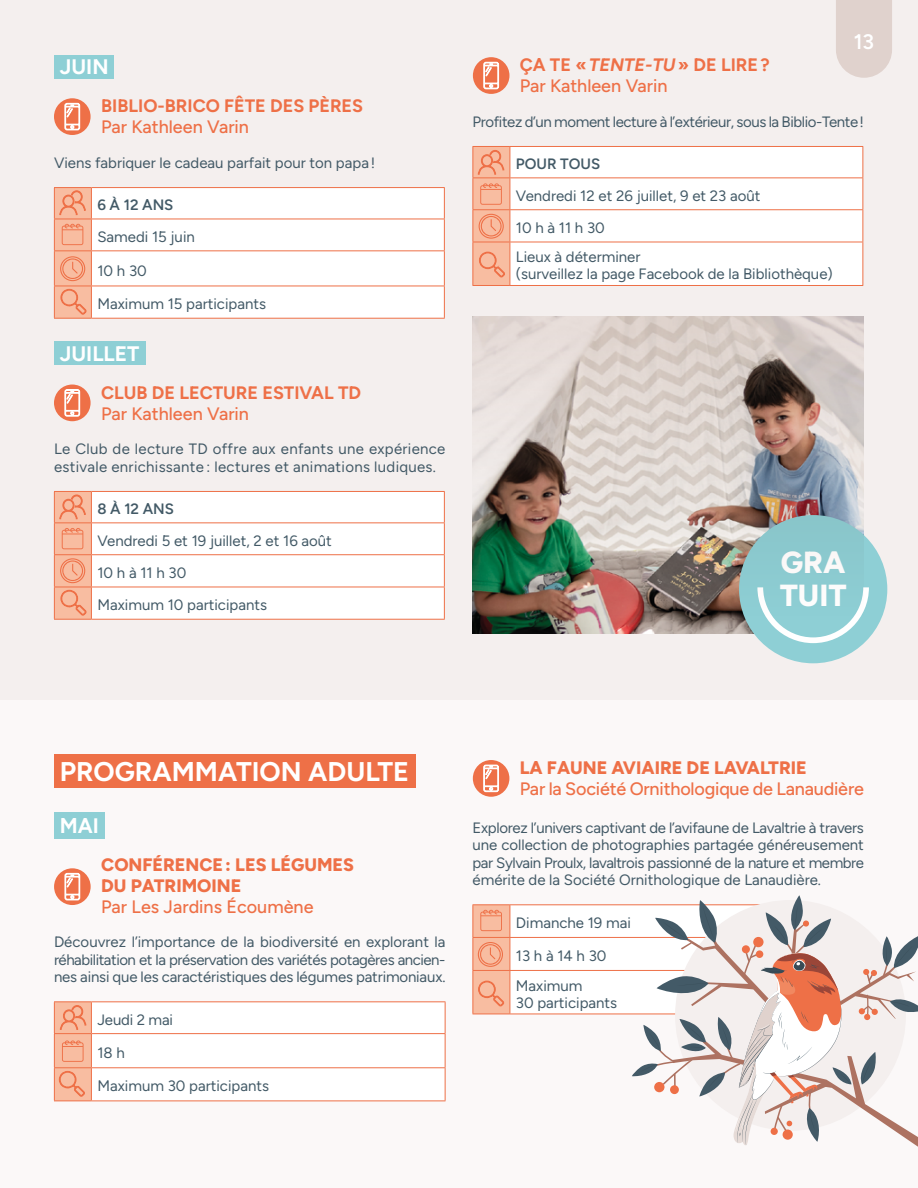
<style>
.page{position:relative;width:918px;height:1188px;background:#f4efee}
.page>*{position:absolute;margin:0;border:0;box-sizing:border-box;transform-origin:0 0}
.t1{font:800 30.45px/32.5px "Figtree";color:#fff}
.t2{font:700 27px "Figtree";color:#fff}
.t3{font:700 21px "Figtree";color:#fff}
.t4{font:600 21px "Figtree";color:#fff}
.t5{font:500 18px/21px "Figtree";color:#ee7047}
.t6{font:800 18px/21px "Figtree";color:#ee7047}
.t7{font:700 18px "Figtree";color:#ee7047}
.t8{font:15px/17.2px "Figtree";color:#435a67}
.t9{font:15px/17.2px "Figtree";letter-spacing:.02em;color:#435a67}
.t10{font:15px "Figtree";letter-spacing:-.025em;color:#435a67}
.t11{font:600 15px "Figtree";color:#435a67}
.s1{font-weight:700}
.s2{font-weight:700;font-style:italic}
</style>
<div class="page">
<div style="left:54px;top:342px;width:91px;height:23px;background:#8ecfd5"></div>
<div style="left:54px;top:55px;width:60px;height:23px;background:#8ecfd5"></div>
<div style="left:92px;top:188px;width:352px;height:130px;background:#fff"></div>
<hr style="left:54px;top:187px;width:37px;height:1px;background:#ee7047">
<hr style="left:91px;top:187px;width:354px;height:1px;background:#ee7047">
<hr style="left:91px;top:188px;width:1px;height:31px;background:#ee7047">
<hr style="left:444px;top:188px;width:1px;height:31px;background:#ee7047">
<hr style="left:91px;top:219px;width:354px;height:1px;background:#ee7047">
<hr style="left:91px;top:219px;width:1px;height:31px;background:#ee7047">
<hr style="left:444px;top:219px;width:1px;height:31px;background:#ee7047">
<hr style="left:91px;top:250px;width:354px;height:1px;background:#ee7047">
<hr style="left:91px;top:251px;width:1px;height:35px;background:#ee7047">
<hr style="left:444px;top:251px;width:1px;height:35px;background:#ee7047">
<hr style="left:91px;top:286px;width:354px;height:1px;background:#ee7047">
<hr style="left:91px;top:286px;width:1px;height:32px;background:#ee7047">
<hr style="left:444px;top:286px;width:1px;height:32px;background:#ee7047">
<hr style="left:54px;top:318px;width:37px;height:1px;background:#ee7047">
<hr style="left:91px;top:318px;width:354px;height:1px;background:#ee7047">
<div style="left:92px;top:492px;width:352px;height:127px;background:#fff"></div>
<hr style="left:91px;top:491px;width:354px;height:1px;background:#ee7047">
<hr style="left:91px;top:492px;width:1px;height:30px;background:#ee7047">
<hr style="left:444px;top:492px;width:1px;height:30px;background:#ee7047">
<hr style="left:91px;top:522px;width:354px;height:1px;background:#ee7047">
<hr style="left:91px;top:523px;width:1px;height:31px;background:#ee7047">
<hr style="left:444px;top:523px;width:1px;height:31px;background:#ee7047">
<hr style="left:91px;top:554px;width:354px;height:1px;background:#ee7047">
<hr style="left:91px;top:555px;width:1px;height:32px;background:#ee7047">
<hr style="left:444px;top:555px;width:1px;height:32px;background:#ee7047">
<hr style="left:91px;top:587px;width:354px;height:1px;background:#ee7047">
<hr style="left:91px;top:587px;width:1px;height:32px;background:#ee7047">
<hr style="left:444px;top:587px;width:1px;height:32px;background:#ee7047">
<hr style="left:54px;top:619px;width:37px;height:1px;background:#ee7047">
<hr style="left:91px;top:619px;width:354px;height:1px;background:#ee7047">
<svg style="left:54px;top:188px;width:37px;height:130px;background:#f6af91"></svg>
<svg style="left:54px;top:491px;width:37px;height:128px;background:#f5ae90"></svg>
<div style="left:511px;top:147px;width:351px;height:138px;background:#fff"></div>
<hr style="left:472px;top:146px;width:38px;height:1px;background:#ee7047">
<hr style="left:472px;top:147px;width:1px;height:30px;background:#ee7047">
<hr style="left:510px;top:146px;width:353px;height:1px;background:#ee7047">
<hr style="left:510px;top:147px;width:1px;height:30px;background:#ee7047">
<hr style="left:862px;top:147px;width:1px;height:30px;background:#ee7047">
<hr style="left:472px;top:177px;width:38px;height:1px;background:#ee7047">
<hr style="left:472px;top:178px;width:1px;height:31px;background:#ee7047">
<hr style="left:510px;top:177px;width:353px;height:1px;background:#ee7047">
<hr style="left:510px;top:178px;width:1px;height:31px;background:#ee7047">
<hr style="left:862px;top:178px;width:1px;height:31px;background:#ee7047">
<hr style="left:472px;top:209px;width:38px;height:1px;background:#ee7047">
<hr style="left:472px;top:210px;width:1px;height:32px;background:#ee7047">
<hr style="left:510px;top:209px;width:353px;height:1px;background:#ee7047">
<hr style="left:510px;top:210px;width:1px;height:32px;background:#ee7047">
<hr style="left:862px;top:210px;width:1px;height:32px;background:#ee7047">
<hr style="left:472px;top:242px;width:1px;height:43px;background:#ee7047">
<hr style="left:510px;top:242px;width:353px;height:1px;background:#ee7047">
<hr style="left:510px;top:242px;width:1px;height:43px;background:#ee7047">
<hr style="left:862px;top:242px;width:1px;height:43px;background:#ee7047">
<hr style="left:472px;top:285px;width:38px;height:1px;background:#ee7047">
<hr style="left:510px;top:285px;width:353px;height:1px;background:#ee7047">
<svg style="left:473px;top:147px;width:37px;height:138px;background:#f6b092"></svg>
<div style="left:0;top:701px;width:918px;height:487px;background:#fbf8f8"></div>
<div style="left:54px;top:812px;width:51px;height:26px;background:#8ecfd5"></div>
<div style="left:54px;top:755px;width:361px;height:33px;background:#ee7047"></div>
<hr style="left:54px;top:1001px;width:37px;height:1px;background:#ee7047">
<hr style="left:91px;top:1001px;width:355px;height:1px;background:#ee7047">
<hr style="left:445px;top:1002px;width:1px;height:31px;background:#ee7047">
<hr style="left:54px;top:1101px;width:37px;height:1px;background:#ee7047">
<hr style="left:91px;top:1033px;width:355px;height:1px;background:#ee7047">
<hr style="left:445px;top:1034px;width:1px;height:33px;background:#ee7047">
<hr style="left:445px;top:1068px;width:1px;height:33px;background:#ee7047">
<hr style="left:91px;top:1067px;width:355px;height:1px;background:#ee7047">
<hr style="left:91px;top:1101px;width:355px;height:1px;background:#ee7047">
<svg style="left:54px;top:1002px;width:391px;height:99px"></svg>
<div style="left:739px;top:515px;width:148px;height:148px;background:#8ecfd5;border-radius:50%"></div>
<svg style="left:757px;top:587px;width:112px;height:56px"></svg>
<svg style="left:473px;top:57px;width:36px;height:37px"></svg>
<svg style="left:484px;top:62px;width:15px;height:27px"></svg>
<svg style="left:54px;top:98px;width:37px;height:37px"></svg>
<svg style="left:65px;top:103px;width:15px;height:27px"></svg>
<svg style="left:54px;top:385px;width:37px;height:36px"></svg>
<svg style="left:65px;top:389px;width:15px;height:27px"></svg>
<svg style="left:54px;top:868px;width:37px;height:37px"></svg>
<svg style="left:65px;top:873px;width:15px;height:27px"></svg>
<hr style="left:472px;top:905px;width:1px;height:32px;background:#ee7047">
<hr style="left:472px;top:904px;width:38px;height:1px;background:#ee7047">
<hr style="left:472px;top:938px;width:1px;height:32px;background:#ee7047">
<hr style="left:472px;top:971px;width:1px;height:43px;background:#ee7047">
<hr style="left:472px;top:937px;width:38px;height:1px;background:#ee7047">
<hr style="left:472px;top:970px;width:38px;height:1px;background:#ee7047">
<hr style="left:472px;top:1014px;width:38px;height:1px;background:#ee7047">
<div style="left:473px;top:760px;width:36px;height:37px;background:#ee7047;border-radius:50%"></div>
<svg style="left:484px;top:765px;width:15px;height:27px"></svg>
<img style="left:472px;top:317px;width:391px;height:317px">
<svg style="left:836px;top:0;width:56px;height:78px;background:#e1d4cf"></svg>
<svg style="left:473px;top:895px;width:445px;height:252px"></svg>
<h3 class="t3" style="left:60px;top:55px;width:50px">JUIN</h3>
<p class="t7" style="left:101px;top:96px;width:263px">BIBLIO-BRICO FÊTE DES PÈRES</p>
<p class="t5" style="left:101px;top:116px;width:149px">Par Kathleen Varin</p>
<p class="t8" style="left:54px;top:154px;width:323px">Viens fabriquer le cadeau parfait pour ton papa!</p>
<p class="t11" style="left:97px;top:197px;width:78px">6 À 12 ANS</p>
<p class="t8" style="left:97px;top:228px;width:99px">Samedi 15 juin</p>
<p class="t8" style="left:97px;top:262px;width:51px">10 h 30</p>
<p class="t8" style="left:97px;top:295px;width:170px">Maximum 15 participants</p>
<h3 class="t3" style="left:60px;top:341px;width:81px">JUILLET</h3>
<p class="t7" style="left:101px;top:382px;width:261px">CLUB DE LECTURE ESTIVAL TD</p>
<p class="t5" style="left:101px;top:403px;width:149px">Par Kathleen Varin</p>
<p class="t9" style="left:54px;top:441px;width:393px">Le Club de lecture TD offre aux enfants une expérience estivale enrichissante : lectures et animations ludiques.</p>
<p class="t11" style="left:97px;top:501px;width:78px">8 À 12 ANS</p>
<p class="t8" style="left:97px;top:525px;width:236px;line-height:32.1px">Vendredi 5 et 19 juillet, 2 et 16 août<br>10 h à 11 h 30<br>Maximum 10 participants</p>
<h3 class="t4" style="left:854px;top:30px;width:22px">13</h3>
<p class="t5" style="left:520px;top:54px;width:251px"><span class="s1">ÇA TE «</span><span class="s2">TENTE-TU</span><span class="s1">» DE LIRE?<br></span>Par Kathleen Varin</p>
<p class="t10" style="left:472px;top:113px;width:393px">Profitez d’un moment lecture à l’extérieur, sous la Biblio-Tente!</p>
<p class="t11" style="left:516px;top:156px;width:86px">POUR TOUS</p>
<p class="t8" style="left:516px;top:180px;width:246px;line-height:32.1px">Vendredi 12 et 26 juillet, 9 et 23 août<br>10 h à 11 h 30</p>
<p class="t8" style="left:516px;top:248px;width:318px">Lieux à déterminer<br>(surveillez la page Facebook de la Bibliothèque)</p>
<h1 class="t1" style="left:780px;top:546px;width:68px">GRA<br>TUIT</h1>
<h2 class="t2" style="left:60px;top:756px;width:351px">PROGRAMMATION ADULTE</h2>
<h3 class="t3" style="left:60px;top:814px;width:41px">MAI</h3>
<p class="t6" style="left:101px;top:854px;width:254px">CONFÉRENCE: LES LÉGUMES<br>DU PATRIMOINE</p>
<p class="t5" style="left:101px;top:896px;width:214px">Par Les Jardins Écoumène</p>
<p class="t8" style="left:54px;top:934px;width:393px;text-align:justify">Découvrez l’importance de la biodiversité en explorant la réhabilitation et la préservation des variétés potagères ancien&shy;nes ainsi que les caractéristiques des légumes patrimoniaux.</p>
<p class="t8" style="left:97px;top:1003px;width:77px;line-height:33px">Jeudi 2 mai<br>18 h</p>
<p class="t8" style="left:97px;top:1078px;width:173px">Maximum 30 participants</p>
<p class="t6" style="left:520px;top:757px;width:288px">LA FAUNE AVIAIRE DE LAVALTRIE</p>
<p class="t5" style="left:520px;top:778px;width:346px">Par la Société Ornithologique de Lanaudière</p>
<p class="t8" style="left:472px;top:819px;width:393px;text-align:justify">Explorez l’univers captivant de l’avifaune de Lavaltrie à travers une collection de photographies partagée généreusement par Sylvain Proulx, lavaltrois passionné de la nature et membre émérite de la Société Ornithologique de Lanaudière.</p>
<p class="t8" style="left:516px;top:907px;width:116px;line-height:32.8px">Dimanche 19 mai<br>13 h à 14 h 30</p>
<p class="t8" style="left:516px;top:977px;width:103px">Maximum<br>30 participants</p>
</div>
